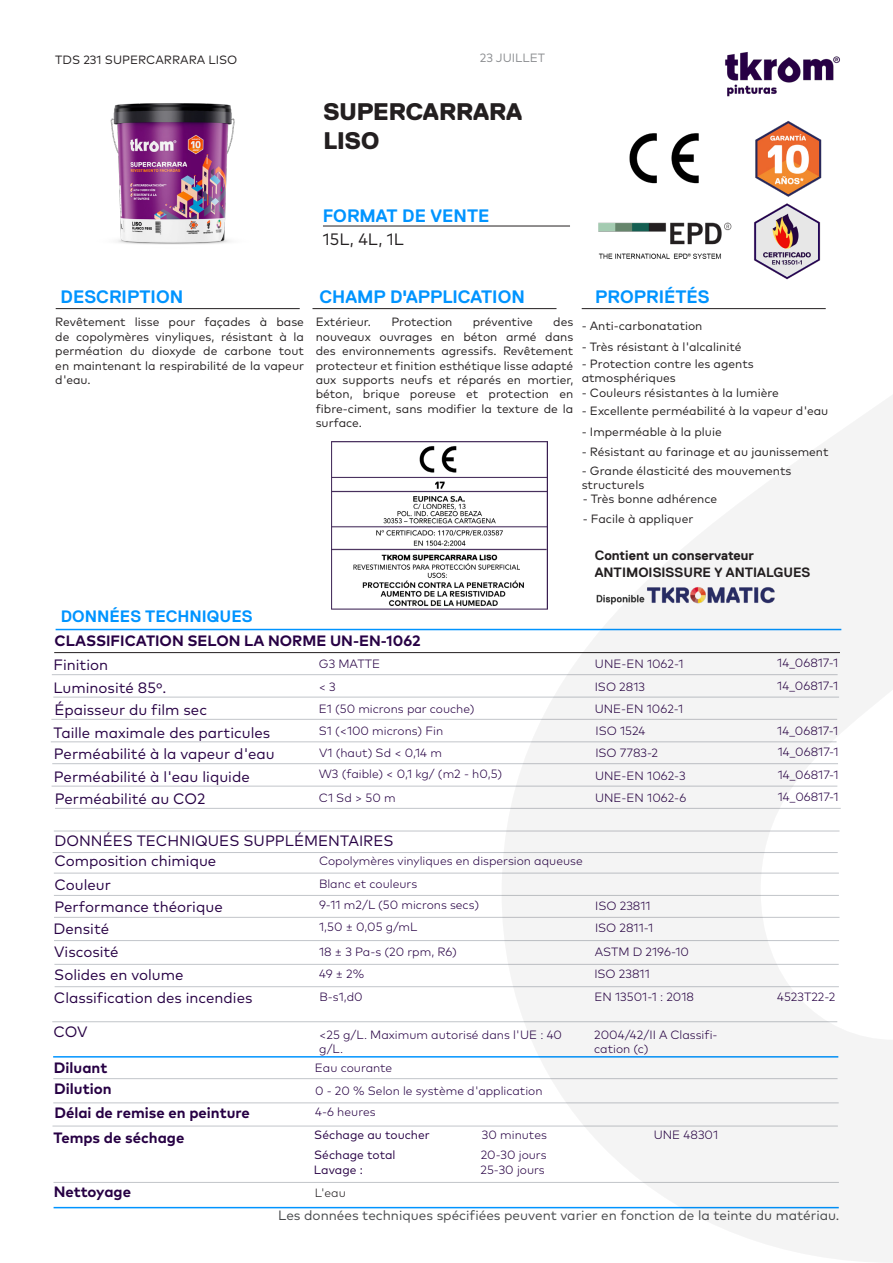
<style>
.page{position:relative;width:893px;height:1263px;background:#fff}
.page>*{position:absolute;margin:0;border:0;box-sizing:border-box;transform-origin:0 0}
.t1{font:800 24px/28.8px "Replica Pro";color:#231f20}
.t2{font:700 18px "Replica";color:#0094ff}
.t3{font:700 16.5px "Replica";color:#0094ff}
.t4{font:16.5px "Mark Pro";color:#231f20}
.t5{font:15px/23.1px "Mark Pro";color:#270044}
.t6{font:700 15px/23.4px "Mark Pro";color:#270044}
.t7{font:13.5px "Mark Pro";color:#46484a}
.t8{font:700 13.5px/16.2px "Replica Pro";color:#231f20}
.t9{font:12px/14.4px "Mark Pro";color:#231f20;text-align:justify}
.t10{font:300 12px/22.8px "Mark Pro";color:#270044}
.t11{font:12px/19.8px "Mark Pro";color:#270044}
.t12{font:12px "Mark Pro";color:#8b8d90}
.t13{font:300 12px "Mark Pro";color:#231f20}
</style>
<div class="page">
<img style="left:110px;top:103px;width:125px;height:142px">
<img style="left:629px;top:133px;width:70px;height:51px">
<img style="left:754px;top:203px;width:67px;height:76px">
<img style="left:598px;top:222px;width:134px;height:37px">
<hr style="left:323px;top:226px;width:247px;height:1px;background:#231f20">
<hr style="left:56px;top:308px;width:244px;height:1px;background:#231f20">
<hr style="left:56px;top:629px;width:785px;height:1px;background:#0094ff">
<hr style="left:54px;top:652px;width:786px;height:1px;background:#231f20">
<hr style="left:52px;top:674px;width:786px;height:1px;background:#c2c5ca">
<hr style="left:53px;top:697px;width:786px;height:1px;background:#c2c5ca">
<hr style="left:51px;top:719px;width:786px;height:1px;background:#c2c5ca">
<hr style="left:55px;top:986px;width:784px;height:1px;background:#c2c5ca">
<hr style="left:54px;top:873px;width:785px;height:1px;background:#c2c5ca">
<hr style="left:54px;top:895px;width:785px;height:1px;background:#c2c5ca">
<hr style="left:54px;top:917px;width:785px;height:1px;background:#c2c5ca">
<hr style="left:54px;top:940px;width:785px;height:1px;background:#c2c5ca">
<hr style="left:53px;top:1056px;width:785px;height:1px;background:#0094ff">
<hr style="left:54px;top:831px;width:785px;height:1px;background:#c2c5ca">
<hr style="left:52px;top:1021px;width:785px;height:1px;background:#c2c5ca">
<hr style="left:53px;top:1078px;width:784px;height:1px;background:#c2c5ca">
<hr style="left:53px;top:1102px;width:786px;height:1px;background:#c2c5ca">
<hr style="left:52px;top:1126px;width:786px;height:1px;background:#c2c5ca">
<hr style="left:54px;top:1182px;width:785px;height:1px;background:#c2c5ca">
<img style="left:755px;top:121px;width:67px;height:76px">
<hr style="left:54px;top:1207px;width:785px;height:1px;background:#0094ff">
<hr style="left:51px;top:741px;width:786px;height:1px;background:#c2c5ca">
<hr style="left:52px;top:763px;width:786px;height:1px;background:#c2c5ca">
<hr style="left:52px;top:786px;width:785px;height:1px;background:#c2c5ca">
<hr style="left:55px;top:808px;width:786px;height:1px;background:#c2c5ca">
<img style="left:331px;top:441px;width:171px;height:168px">
<hr style="left:582px;top:308px;width:244px;height:1px;background:#231f20">
<hr style="left:312px;top:308px;width:244px;height:1px;background:#231f20">
<hr style="left:53px;top:852px;width:785px;height:1px;background:#c2c5ca">
<hr style="left:54px;top:964px;width:785px;height:1px;background:#c2c5ca">
<img style="left:725px;top:52px;width:115px;height:45px">
<svg style="left:502px;top:395px;width:391px;height:867px;fill:#f4f4f4"></svg>
<p class="t9" style="left:55px;top:51px;width:184px">TDS 231 SUPERCARRARA LISO</p>
<p class="t12" style="left:480px;top:49px;width:67px">23 JUILLET</p>
<h1 class="t1" style="left:323px;top:98px;width:200px">SUPERCARRARA<br>LISO</h1>
<h2 class="t2" style="left:323px;top:205px;width:168px">FORMAT DE VENTE</h2>
<h3 class="t4" style="left:323px;top:226px;width:82px">15L, 4L, 1L</h3>
<h2 class="t2" style="left:61px;top:287px;width:124px">DESCRIPTION</h2>
<h2 class="t2" style="left:319px;top:287px;width:207px">CHAMP D'APPLICATION</h2>
<p class="t9" style="left:55px;top:314px;width:250px">Revêtement lisse pour façades à base de copolymères vinyliques, résistant à la perméation du dioxyde de carbone tout en maintenant la respirabilité de la vapeur d'eau.</p>
<p class="t9" style="left:316px;top:314px;width:57px">Extérieur.</p>
<p class="t9" style="left:391px;top:314px;width:63px">Protection</p>
<p class="t9" style="left:473px;top:314px;width:62px">préventive</p>
<p class="t9" style="left:316px;top:314px;width:259px;text-indent:237px">des nouveaux ouvrages en béton armé dans des environnements agressifs. Revêtement protecteur et finition esthétique lisse adapté aux supports neufs et réparés en mortier, béton, brique poreuse et protection en fibre-ciment, sans modifier la texture de la surface.</p>
<h2 class="t2" style="left:595px;top:287px;width:116px">PROPRIÉTÉS</h2>
<p class="t9" style="left:582px;top:318px;width:122px">- Anti-carbonatation</p>
<p class="t9" style="left:582px;top:338px;width:161px">- Très résistant à l'alcalinité</p>
<p class="t9" style="left:582px;top:355px;width:173px">- Protection contre les agents atmosphériques</p>
<p class="t9" style="left:582px;top:385px;width:199px">- Couleurs résistantes à la lumière</p>
<p class="t9" style="left:582px;top:402px;width:248px">- Excellente perméabilité à la vapeur d'eau</p>
<p class="t9" style="left:582px;top:424px;width:142px">- Imperméable à la pluie</p>
<p class="t9" style="left:582px;top:444px;width:248px">- Résistant au farinage et au jaunissement</p>
<p class="t9" style="left:582px;top:462px;width:211px">- Grande élasticité des mouvements structurels</p>
<p class="t9" style="left:583px;top:490px;width:136px">- Très bonne adhérence</p>
<p class="t9" style="left:583px;top:511px;width:112px">- Facile à appliquer</p>
<p class="t8" style="left:595px;top:548px;width:217px">Contient un conservateur<br>ANTIMOISISSURE Y ANTIALGUES</p>
<h3 class="t3" style="left:61px;top:607px;width:193px">DONNÉES TECHNIQUES</h3>
<p class="t6" style="left:55px;top:628px;width:368px">CLASSIFICATION SELON LA NORME UN-EN-1062</p>
<p class="t5" style="left:54px;top:652px;width:114px">Finition<br>Luminosité 85º.</p>
<p class="t10" style="left:319px;top:651px;width:63px">G3 MATTE &lt; 3</p>
<p class="t10" style="left:777px;top:650px;width:63px">14_06817-1<br>14_06817-1</p>
<p class="t10" style="left:595px;top:651px;width:90px">UNE-EN 1062-1<br>ISO 2813</p>
<p class="t5" style="left:54px;top:697px;width:154px">Épaisseur du film sec</p>
<p class="t10" style="left:319px;top:696px;width:157px">E1 (50 microns par couche)</p>
<p class="t10" style="left:595px;top:696px;width:90px">UNE-EN 1062-1</p>
<p class="t5" style="left:54px;top:720px;width:218px">Taille maximale des particules</p>
<p class="t10" style="left:319px;top:719px;width:126px">S1 (&lt;100 microns) Fin</p>
<p class="t10" style="left:595px;top:719px;width:52px">ISO 1524</p>
<p class="t10" style="left:777px;top:718px;width:63px">14_06817-1</p>
<p class="t5" style="left:54px;top:741px;width:222px">Perméabilité à la vapeur d'eau<br>Perméabilité à l'eau liquide</p>
<p class="t10" style="left:319px;top:741px;width:185px;line-height:21px">V1 (haut) Sd &lt; 0,14 m<br>W3 (faible) &lt; 0,1 kg/ (m2 - h0,5)</p>
<p class="t10" style="left:778px;top:739px;width:63px">14_06817-1<br>14_06817-1</p>
<p class="t10" style="left:595px;top:740px;width:92px">ISO 7783-2<br>UNE-EN 1062-3</p>
<p class="t5" style="left:55px;top:786px;width:152px">Perméabilité au CO2</p>
<p class="t10" style="left:319px;top:785px;width:78px">C1 Sd &gt; 50 m</p>
<p class="t10" style="left:595px;top:785px;width:93px">UNE-EN 1062-6</p>
<p class="t10" style="left:778px;top:784px;width:63px">14_06817-1</p>
<p class="t5" style="left:54px;top:828px;width:341px">DONNÉES TECHNIQUES SUPPLÉMENTAIRES</p>
<p class="t5" style="left:54px;top:847px;width:163px;line-height:24.3px">Composition chimique<br>Couleur</p>
<p class="t10" style="left:319px;top:848px;width:265px">Copolymères vinyliques en dispersion aqueuse</p>
<p class="t5" style="left:54px;top:894px;width:170px">Performance théorique</p>
<p class="t10" style="left:319px;top:871px;width:100px">Blanc et couleurs</p>
<p class="t10" style="left:319px;top:892px;width:162px">9-11 m2/L (50 microns secs)</p>
<p class="t10" style="left:595px;top:894px;width:57px">ISO 23811</p>
<p class="t5" style="left:53px;top:916px;width:57px">Densité</p>
<p class="t5" style="left:54px;top:939px;width:66px">Viscosité</p>
<p class="t10" style="left:319px;top:915px;width:100px">1,50 ± 0,05 g/mL</p>
<p class="t10" style="left:595px;top:915px;width:60px">ISO 2811-1</p>
<p class="t10" style="left:319px;top:939px;width:139px">18 ± 3 Pa-s (20 rpm, R6)</p>
<p class="t10" style="left:595px;top:939px;width:96px">ASTM D 2196-10</p>
<p class="t5" style="left:54px;top:961px;width:131px">Solides en volume</p>
<p class="t10" style="left:319px;top:961px;width:47px">49 ± 2%</p>
<p class="t10" style="left:594px;top:961px;width:57px">ISO 23811</p>
<p class="t5" style="left:54px;top:985px;width:200px">Classification des incendies</p>
<p class="t5" style="left:54px;top:1019px;width:36px">COV</p>
<p class="t10" style="left:320px;top:984px;width:45px">B-s1,d0</p>
<p class="t10" style="left:594px;top:984px;width:101px">EN 13501-1 : 2018</p>
<p class="t10" style="left:777px;top:984px;width:60px">4523T22-2</p>
<p class="t10" style="left:319px;top:1026px;width:244px;line-height:14.4px">&lt;25 g/L. Maximum autorisé dans l'UE : 40 g/L.</p>
<p class="t10" style="left:594px;top:1026px;width:125px;line-height:14.4px">2004/42/II A Classifi&shy;cation (c)</p>
<p class="t6" style="left:54px;top:1054px;width:55px">Diluant</p>
<p class="t10" style="left:315px;top:1055px;width:79px">Eau courante</p>
<p class="t6" style="left:54px;top:1076px;width:197px">Dilution<br>Délai de remise en peinture</p>
<p class="t10" style="left:315px;top:1079px;width:229px;line-height:21.3px">0 - 20 % Selon le système d'application<br>4-6 heures</p>
<p class="t6" style="left:53px;top:1125px;width:132px">Temps de séchage</p>
<p class="t11" style="left:314px;top:1124px;width:117px">Séchage au toucher<br>Séchage total</p>
<p class="t11" style="left:314px;top:1159px;width:50px">Lavage :</p>
<p class="t10" style="left:482px;top:1123px;width:66px">30 minutes</p>
<p class="t10" style="left:654px;top:1122px;width:66px">UNE 48301</p>
<p class="t10" style="left:480px;top:1146px;width:68px;line-height:15px">20-30 jours<br>25-30 jours</p>
<p class="t7" style="left:278px;top:1205px;width:563px">Les données techniques spécifiées peuvent varier en fonction de la teinte du matériau.</p>
<p class="t6" style="left:54px;top:1178px;width:79px">Nettoyage</p>
<p class="t13" style="left:315px;top:1183px;width:32px">L'eau</p>
</div>
